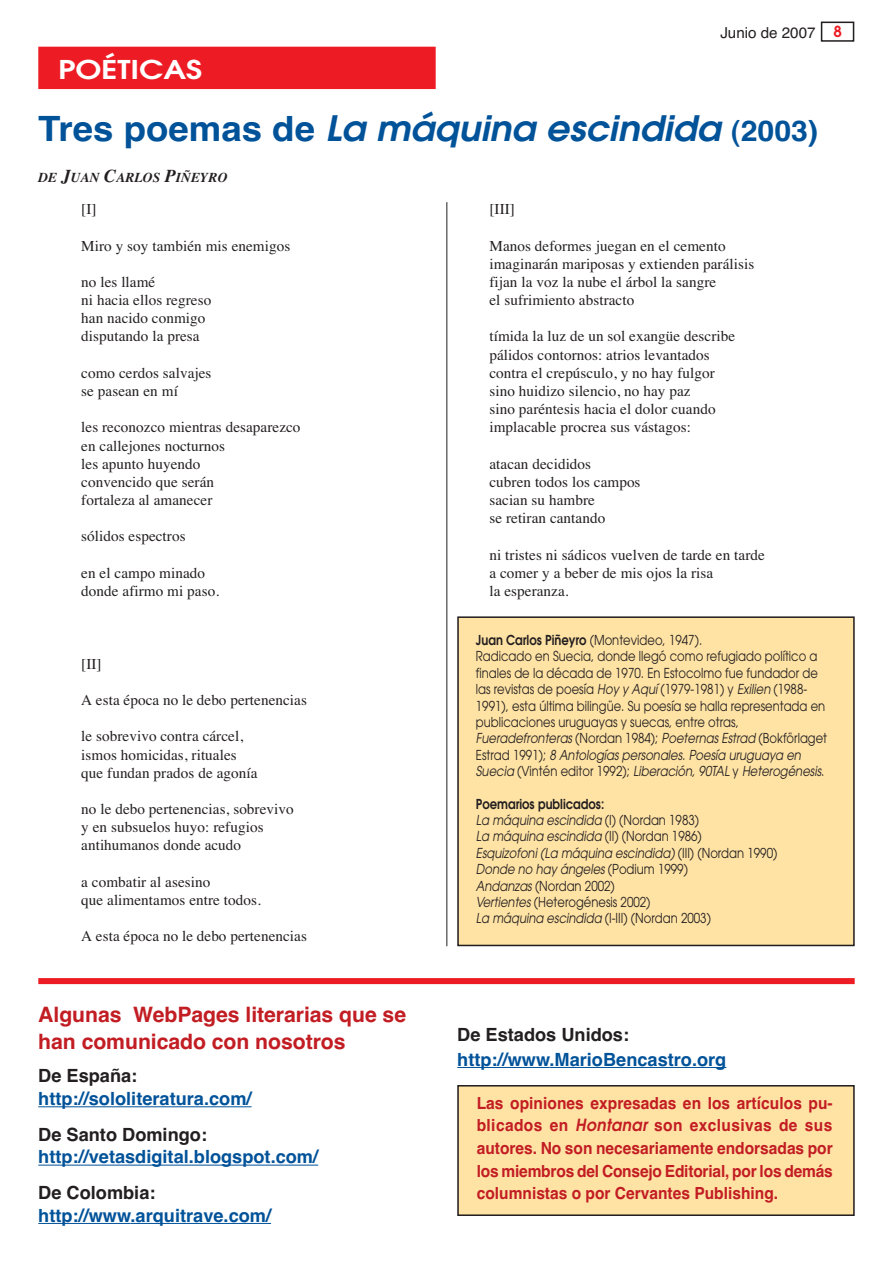
<style>
.page{position:relative;width:893px;height:1263px;background:#fff}
.page>*{position:absolute;margin:0;border:0;box-sizing:border-box;transform-origin:0 0}
.t1{font:italic 600 34.8px "Avant Garde";color:#005299;scale:1.05 1}
.t2{font:600 25.8px "Avant Garde";color:#fff;scale:1.2 1}
.t3{font:700 21.15px/27.3px "Helvetica";letter-spacing:-.005em;color:#c21d23}
.t4{font:700 18.15px "Helvetica";color:#005299}
.t5{font:700 18.15px "Helvetica";color:#231f20}
.t6{font:700 16.65px/22.6px "Helvetica";color:#c21d23;text-align:justify;scale:.93 1}
.t7{font:15.15px/18.1px "Times";letter-spacing:.005em;color:#231f20}
.t8{font:15.15px "Helvetica";color:#231f20}
.t9{font:13.65px/16.4px "Avant Garde";color:#231f20;scale:.85 1}
.t10{font:italic 13.65px/16.4px "Avant Garde";color:#231f20;scale:.85 1}
.t11{font:italic 700 13.65px "Times";color:#231f20}
.s1{font-family:"Avant Garde";font-weight:600;color:#ed1c24}
.s2{font-family:"Helvetica";font-weight:700;font-style:normal}
.s3{font-family:"Helvetica";font-weight:700;font-style:normal;font-size:28.8px}
.s4{font-size:18.15px}
.s5{font-weight:600}
.s6{font-style:italic}
.s7{font-weight:600;font-style:normal}
.s8{font-style:normal}
.s9{font-family:"Avant Garde";font-weight:600;font-style:italic}
</style>
<div class="page">
<div style="left:820px;top:22px;width:34px;height:20px;border:2px solid #231f20"></div>
<div style="left:458px;top:617px;width:395px;height:328px;background:#ffe3a5"></div>
<div style="left:457px;top:616px;width:397px;height:330px;border:2px solid #231f20"></div>
<div style="left:38px;top:47px;width:397px;height:42px;background:#ed1c24"></div>
<hr style="left:446px;top:202px;width:1px;height:744px;background:#231f20">
<div style="left:458px;top:1086px;width:395px;height:129px;background:#ffe3a5"></div>
<div style="left:457px;top:1085px;width:397px;height:131px;border:2px solid #231f20"></div>
<hr style="left:38px;top:1106px;width:213px;height:1px;background:#005299">
<hr style="left:38px;top:1165px;width:280px;height:1px;background:#005299">
<hr style="left:38px;top:1223px;width:93px;height:1px;background:#005299">
<hr style="left:131px;top:1223px;width:140px;height:1px;background:#005299">
<hr style="left:457px;top:1067px;width:92px;height:1px;background:#005299">
<hr style="left:549px;top:1067px;width:177px;height:1px;background:#005299">
<div style="left:38px;top:978px;width:816px;height:6px;background:#ed1c24"></div>
<h2 class="t2" style="left:58px;top:60px;width:122px">POÉTICAS</h2>
<p class="t8" style="left:720px;top:27px;width:123px">Junio de 2007 <span class="s1">8</span></p>
<h1 class="t1" style="left:38px;top:115px;width:744px"><span class="s2">Tres poemas de</span> La máquina escindida <span class="s3">(2003)</span></h1>
<p class="t11" style="left:38px;top:172px;width:191px">DE <span class="s4">J</span>UAN <span class="s4">C</span>ARLOS <span class="s4">P</span>IÑEYRO</p>
<p class="t7" style="left:81px;top:201px;width:17px">[I]</p>
<p class="t7" style="left:81px;top:238px;width:210px">Miro y soy también mis enemigos</p>
<p class="t7" style="left:81px;top:274px;width:131px">no les llamé<br>ni hacia ellos regreso han nacido conmigo disputando la presa</p>
<p class="t7" style="left:81px;top:365px;width:132px">como cerdos salvajes se pasean en mí</p>
<p class="t7" style="left:81px;top:420px;width:221px">les reconozco mientras desaparezco en callejones nocturnos<br>les apunto huyendo<br>convencido que serán<br>fortaleza al amanecer</p>
<p class="t7" style="left:81px;top:529px;width:106px">sólidos espectros</p>
<p class="t7" style="left:81px;top:565px;width:139px">en el campo minado donde afirmo mi paso.</p>
<p class="t7" style="left:81px;top:656px;width:22px">[II]</p>
<p class="t7" style="left:81px;top:692px;width:227px">A esta época no le debo pertenencias</p>
<p class="t7" style="left:81px;top:729px;width:178px">le sobrevivo contra cárcel, ismos homicidas, rituales que fundan prados de agonía</p>
<p class="t7" style="left:81px;top:801px;width:214px">no le debo pertenencias, sobrevivo y en subsuelos huyo: refugios antihumanos donde acudo</p>
<p class="t7" style="left:81px;top:874px;width:181px">a combatir al asesino<br>que alimentamos entre todos.</p>
<p class="t7" style="left:81px;top:929px;width:227px">A esta época no le debo pertenencias</p>
<h3 class="t3" style="left:38px;top:1003px;width:369px">Algunas WebPages literarias que se han comunicado con nosotros</h3>
<p class="t5" style="left:38px;top:1069px;width:100px">De España:</p>
<p class="t4" style="left:38px;top:1092px;width:215px">http://sololiteratura.com/</p>
<p class="t5" style="left:38px;top:1128px;width:170px">De Santo Domingo:</p>
<p class="t4" style="left:38px;top:1150px;width:281px">http://vetasdigital.blogspot.com/</p>
<p class="t5" style="left:38px;top:1186px;width:119px">De Colombia:</p>
<p class="t4" style="left:38px;top:1209px;width:234px">http://www.arquitrave.com/</p>
<p class="t7" style="left:489px;top:201px;width:27px">[III]</p>
<p class="t7" style="left:489px;top:238px;width:266px">Manos deformes juegan en el cemento imaginarán mariposas y extienden parálisis fijan la voz la nube el árbol la sangre<br>el sufrimiento abstracto</p>
<p class="t7" style="left:489px;top:329px;width:247px">tímida la luz de un sol exangüe describe pálidos contornos: atrios levantados contra el crepúsculo, y no hay fulgor sino huidizo silencio, no hay paz<br>sino paréntesis hacia el dolor cuando implacable procrea sus vástagos:</p>
<p class="t7" style="left:489px;top:456px;width:153px">atacan decididos<br>cubren todos los campos sacian su hambre<br>se retiran cantando</p>
<p class="t7" style="left:489px;top:547px;width:277px">ni tristes ni sádicos vuelven de tarde en tarde a comer y a beber de mis ojos la risa<br>la esperanza.</p>
<p class="t9" style="left:476px;top:633px;width:415px"><span class="s5">Juan Carlos Piñeyro</span> (Montevideo, 1947).<br>Radicado en Suecia, donde llegó como refugiado político a finales de la década de 1970. En Estocolmo fue fundador de las revistas de poesía <span class="s6">Hoy y Aquí</span> (1979-1981) y <span class="s6">Exilien</span> (1988- 1991), esta última bilingüe. Su poesía se halla representada en publicaciones uruguayas y suecas, entre otras, <span class="s6">Fueradefronteras</span> (Nordan 1984); <span class="s6">Poeternas Estrad</span> (Bokförlaget E s t r a d 1 9 9 1 ) ; <span class="s6">8 Antologías personales. Poesía uruguaya en Suecia</span> (V i n t é n e d i t o r 1 9 9 2 ) ; <span class="s6">Liberación, 90TAL</span> y <span class="s6">Heterogénesis</span>.</p>
<p class="t10" style="left:476px;top:797px;width:356px"><span class="s7">Poemarios publicados:<br></span>La máquina escindida <span class="s8">( I ) ( N o rd a n 1 9 8 3 )<br></span>La máquina escindida <span class="s8">(II) (Nordan 1986)<br></span>Esquizofoni (La máquina escindida) <span class="s8">( I I I ) ( N o r d a n 1 9 9 0 )<br></span>Donde no hay ángeles <span class="s8">( P o d i u m 1 9 9 9 )<br></span>Andanzas <span class="s8">(Nordan 2002)<br></span>Vertientes <span class="s8">(Heterogénesis 2002)<br></span>La máquina escindida <span class="s8">(I-III) (Nordan 2003)</span></p>
<p class="t5" style="left:457px;top:1028px;width:173px">De Estados Unidos:</p>
<p class="t4" style="left:457px;top:1053px;width:270px">http://www.MarioBencastro.org</p>
<p class="t6" style="left:476px;top:1093px;width:384px">Las opiniones expresadas en los artículos pu&shy;blicados en <span class="s9">Hontanar</span> son exclusivas de sus autores. No son necesariamente endorsadas por los miembros del Consejo Editorial, por los demás columnistas o por Cervantes Publishing.</p>
</div>
